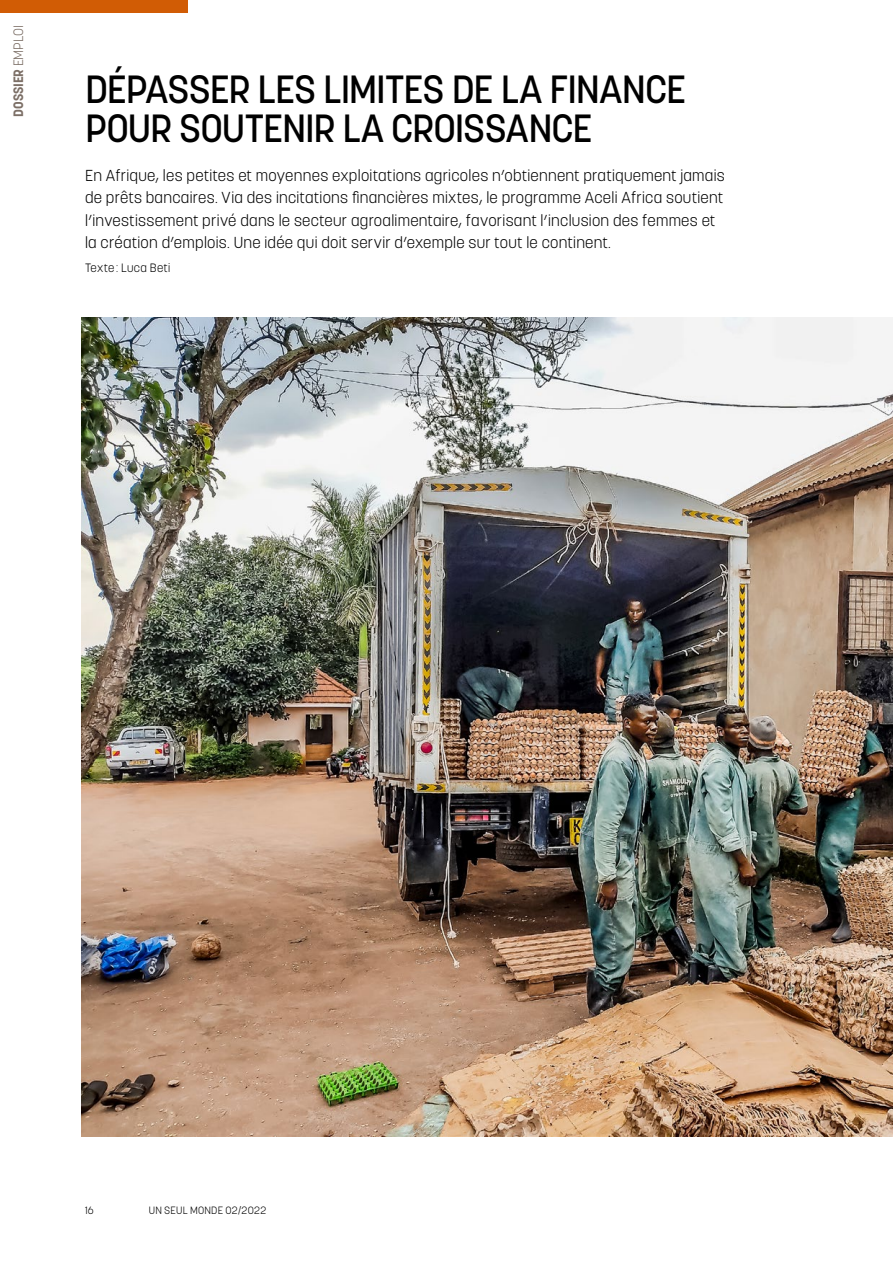
<style>
.page{position:relative;width:893px;height:1263px;background:#fff}
.page>*{position:absolute;margin:0;border:0;box-sizing:border-box;transform-origin:0 0}
.t1{font:500 39px/39px "Korolev";letter-spacing:-.03em;color:#000}
.t2{font:300 15.75px/22.5px "Korolev";letter-spacing:.015em;color:#000}
.t3{font:700 13.5px "Korolev";letter-spacing:-.01em;color:#7c6f66}
.t4{font:300 12px "Korolev";letter-spacing:.03em;color:#000}
.t5{font:300 10.5px "Korolev";letter-spacing:.02em;color:#000}
.s1{font-weight:300}
</style>
<div class="page">
<img style="left:81px;top:317px;width:812px;height:819px">
<div style="left:0;top:0;width:188px;height:13px;background:#d15c05"></div>
<p class="t3" style="left:10px;top:117px;width:93px;rotate:-90deg">DOSSIER <span class="s1">EMPLOI</span></p>
<h1 class="t1" style="left:85px;top:69px;width:603px">DÉPASSER LES LIMITES DE LA FINANCE<br>POUR SOUTENIR LA CROISSANCE</h1>
<p class="t2" style="left:85px;top:164px;width:641px">En Afrique, les petites et moyennes exploitations agricoles n’obtiennent pratiquement jamais de prêts bancaires. Via des incitations financières mixtes, le programme Aceli Africa soutient l’investissement privé dans le secteur agroalimentaire, favorisant l’inclusion des femmes et la création d’emplois. Une idée qui doit servir d’exemple sur tout le continent.</p>
<p class="t4" style="left:85px;top:260px;width:87px">Texte : Luca Beti</p>
<p class="t5" style="left:85px;top:1204px;width:10px">16</p>
<p class="t5" style="left:149px;top:1204px;width:119px">UN SEUL MONDE 02/2022</p>
</div>
